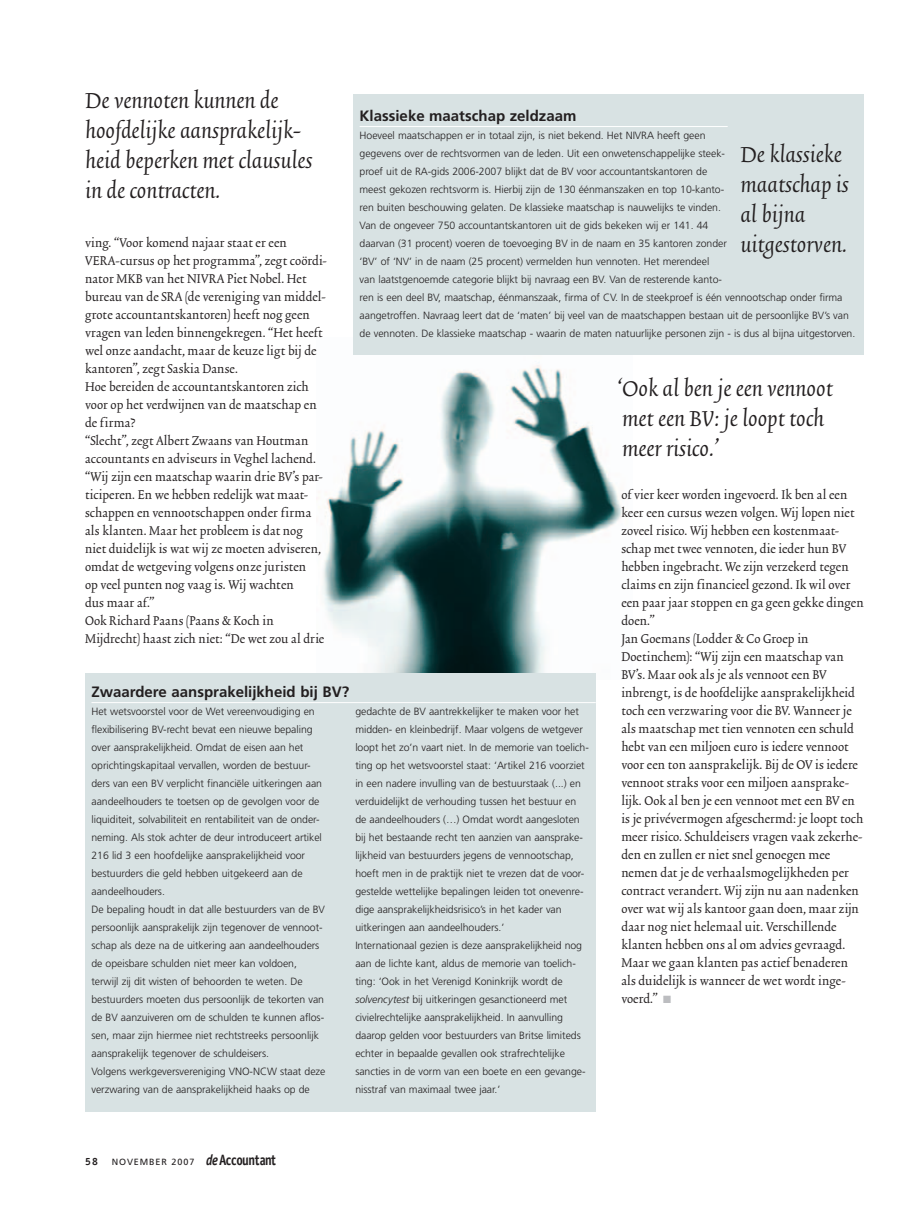
<style>
.page{position:relative;width:915px;height:1212px;background:#fff}
.page>*{position:absolute;margin:0;border:0;box-sizing:border-box;transform-origin:0 0}
.t1{font:italic 27px/30px "Trinite No 2 Rom Con";color:#231f20}
.t2{font:15px/18px "Trinite No 2 Rom Con";letter-spacing:.01em;color:#231f20}
.t3{font:700 15px "Frutiger LT Std";color:#231f20}
.t4{font:300 10.5px/18px "Frutiger LT Std";letter-spacing:-.005em;color:#231f20}
.t5{font:700 10.5px "Officina Sans Std";color:#231f20}
.t6{font:9px "Frutiger LT Std";letter-spacing:.1em;color:#231f20}
.s1{color:#bcbdc0}
.s2{font-style:italic}
.s3{font-family:"Officina Sans Std";font-weight:700;font-style:italic;font-size:15px}
.s4{font-family:"Officina Sans Std";font-weight:700;font-size:15px}
</style>
<div class="page">
<img style="left:323px;top:362px;width:299px;height:317px">
<div style="left:85px;top:673px;width:510px;height:438px;background:#d8e2e3"></div>
<hr style="left:91px;top:702px;width:504px;height:1px;background:#fff">
<div style="left:353px;top:95px;width:510px;height:260px;background:#d8e2e3"></div>
<hr style="left:359px;top:126px;width:368px;height:1px;background:#fff">
<h1 class="t1" style="left:85px;top:86px;width:229px">De vennoten kunnen de hoofdelijke aansprakelijk&shy;heid beperken met clausules in de contracten.</h1>
<h2 class="t3" style="left:359px;top:109px;width:218px">Klassieke maatschap zeldzaam</h2>
<p class="t4" style="left:359px;top:127px;width:497px">Hoeveel maatschappen er in totaal zijn, is niet bekend. Het NIVRA heeft geen<br>gegevens over de rechtsvormen van de leden. Uit een onwetenschappelijke steek-<br>proef uit de RA-gids 2006-2007 blijkt dat de BV voor accountantskantoren de<br>meest gekozen rechtsvorm is. Hierbij zijn de 130 éénmanszaken en top 10-kanto-<br>ren buiten beschouwing gelaten. De klassieke maatschap is nauwelijks te vinden.<br>Van de ongeveer 750 accountantskantoren uit de gids bekeken wij er 141. 44<br>daarvan (31 procent) voeren de toevoeging BV in de naam en 35 kantoren zonder<br>‘BV’ of ‘NV’ in de naam (25 procent) vermelden hun vennoten. Het merendeel<br>van laatstgenoemde categorie blijkt bij navraag een BV. Van de resterende kanto-<br>ren is een deel BV, maatschap, éénmanszaak, firma of CV. In de steekproef is één vennootschap onder firma aangetroffen. Navraag leert dat de ‘maten’ bij veel van de maatschappen bestaan uit de persoonlijke BV’s van de vennoten. De klassieke maatschap - waarin de maten natuurlijke personen zijn - is dus al bijna uitgestorven.</p>
<h1 class="t1" style="left:740px;top:140px;width:110px">De klassieke maatschap is al bijna uitgestorven.</h1>
<p class="t2" style="left:85px;top:235px;width:243px">ving. “Voor komend najaar staat er een VERA-cursus op het programma”, zegt coördi&shy;nator MKB van het NIVRA Piet Nobel. Het bureau van de SRA (de vereniging van middel&shy;grote accountantskantoren) heeft nog geen vragen van leden binnengekregen. “Het heeft wel onze aandacht, maar de keuze ligt bij de kantoren”, zegt Saskia Danse.<br>Hoe bereiden de accountantskantoren zich voor op het verdwijnen van de maatschap en de firma?<br>“Slecht”, zegt Albert Zwaans van Houtman accountants en adviseurs in Veghel lachend. “Wij zijn een maatschap waarin drie BV’s par&shy;ticiperen. En we hebben redelijk wat maat&shy;schappen en vennootschappen onder firma als klanten. Maar het probleem is dat nog niet duidelijk is wat wij ze moeten adviseren, omdat de wetgeving volgens onze juristen<br>op veel punten nog vaag is. Wij wachten<br>dus maar af.”<br>Ook Richard Paans (Paans &amp; Koch in Mijdrecht) haast zich niet: “De wet zou al drie</p>
<h1 class="t1" style="left:617px;top:374px;width:217px">‘ Ook al ben je een vennoot met een BV: je loopt toch meer risico.’</h1>
<p class="t2" style="left:621px;top:487px;width:244px">of vier keer worden ingevoerd. Ik ben al een keer een cursus wezen volgen. Wij lopen niet zoveel risico. Wij hebben een kostenmaat&shy;schap met twee vennoten, die ieder hun BV hebben ingebracht. We zijn verzekerd tegen claims en zijn financieel gezond. Ik wil over een paar jaar stoppen en ga geen gekke dingen doen.”<br>Jan Goemans (Lodder &amp; Co Groep in Doetinchem): “Wij zijn een maatschap van BV’s. Maar ook als je als vennoot een BV inbrengt, is de hoofdelijke aansprakelijkheid toch een verzwaring voor die BV. Wanneer je als maatschap met tien vennoten een schuld hebt van een miljoen euro is iedere vennoot voor een ton aansprakelijk. Bij de OV is iedere vennoot straks voor een miljoen aansprake&shy;lijk. Ook al ben je een vennoot met een BV en is je privévermogen afgeschermd: je loopt toch meer risico. Schuldeisers vragen vaak zekerhe&shy;den en zullen er niet snel genoegen mee nemen dat je de verhaalsmogelijkheden per contract verandert. Wij zijn nu aan nadenken over wat wij als kantoor gaan doen, maar zijn daar nog niet helemaal uit. Verschillende klanten hebben ons al om advies gevraagd.<br>Maar we gaan klanten pas actief benaderen als duidelijk is wanneer de wet wordt inge&shy;voerd.” <span class="s1">■</span></p>
<h2 class="t3" style="left:91px;top:685px;width:259px">Zwaardere aansprakelijkheid bij BV?</h2>
<p class="t4" style="left:91px;top:703px;width:235px">Het wetsvoorstel voor de Wet vereenvoudiging en flexibilisering BV-recht bevat een nieuwe bepaling over aansprakelijkheid. Omdat de eisen aan het oprichtingskapitaal vervallen, worden de bestuur&shy;ders van een BV verplicht financiële uitkeringen aan aandeelhouders te toetsen op de gevolgen voor de liquiditeit, solvabiliteit en rentabiliteit van de onder&shy;neming. Als stok achter de deur introduceert artikel 216 lid 3 een hoofdelijke aansprakelijkheid voor bestuurders die geld hebben uitgekeerd aan de aandeelhouders.<br>De bepaling houdt in dat alle bestuurders van de BV persoonlijk aansprakelijk zijn tegenover de vennoot&shy;schap als deze na de uitkering aan aandeelhouders de opeisbare schulden niet meer kan voldoen, terwijl zij dit wisten of behoorden te weten. De bestuurders moeten dus persoonlijk de tekorten van de BV aanzuiveren om de schulden te kunnen aflos&shy;sen, maar zijn hiermee niet rechtstreeks persoonlijk aansprakelijk tegenover de schuldeisers.<br>Volgens werkgeversvereniging VNO-NCW staat deze verzwaring van de aansprakelijkheid haaks op de</p>
<p class="t4" style="left:355px;top:703px;width:235px">gedachte de BV aantrekkelijker te maken voor het midden- en kleinbedrijf. Maar volgens de wetgever loopt het zo’n vaart niet. In de memorie van toelich&shy;ting op het wetsvoorstel staat: ‘Artikel 216 voorziet in een nadere invulling van de bestuurstaak (...) en verduidelijkt de verhouding tussen het bestuur en de aandeelhouders (…) Omdat wordt aangesloten bij het bestaande recht ten aanzien van aansprake&shy;lijkheid van bestuurders jegens de vennootschap, hoeft men in de praktijk niet te vrezen dat de voor&shy;gestelde wettelijke bepalingen leiden tot onevenre&shy;dige aansprakelijkheidsrisico’s in het kader van uitkeringen aan aandeelhouders.’<br>Internationaal gezien is deze aansprakelijkheid nog aan de lichte kant, aldus de memorie van toelich&shy;ting: ‘Ook in het Verenigd Koninkrijk wordt de <span class="s2">solvencytest</span> bij uitkeringen gesanctioneerd met civielrechtelijke aansprakelijkheid. In aanvulling daarop gelden voor bestuurders van Britse limiteds echter in bepaalde gevallen ook strafrechtelijke sancties in de vorm van een boete en een gevange&shy;nisstraf van maximaal twee jaar.’</p>
<p class="t5" style="left:85px;top:1158px;width:14px">58</p>
<p class="t6" style="left:112px;top:1158px;width:166px">NOVEMBER 2007 <span class="s3">de</span><span class="s4">Accountant</span></p>
</div>
